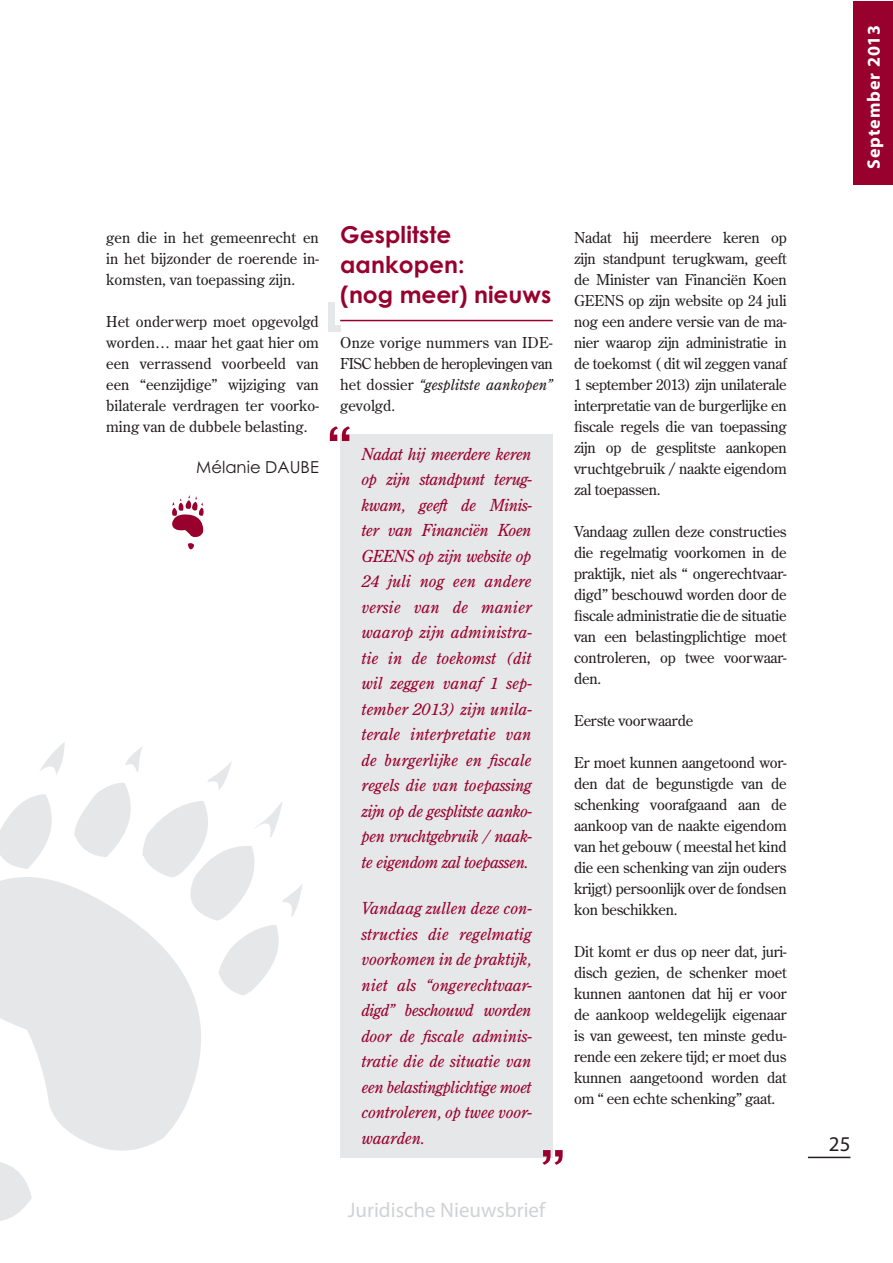
<style>
.page{position:relative;width:893px;height:1263px;background:#fff}
.page>*{position:absolute;margin:0;border:0;box-sizing:border-box;transform-origin:0 0}
.t1{font:700 23.25px/30px "Century Gothic";letter-spacing:.005em;color:#98012d}
.t2{font:21px "Myriad Pro";color:#d1d2d4}
.t3{font:21px "Myriad Pro";color:#231f20}
.t4{font:700 18px "Myriad Pro";letter-spacing:.05em;color:#fff}
.t5{font:italic 16.5px/25.5px "Century Old Style Std";letter-spacing:-.03em;color:#98012d;text-align:justify}
.t6{font:16.5px "Century Gothic";color:#231f20}
.t7{font:15px/21px "Century Old Style Std";letter-spacing:-.015em;color:#231f20;text-align:justify}
.s1{font-style:italic}
</style>
<div class="page">
<hr style="left:808px;top:1157px;width:42px;height:1px;background:#231f20">
<div style="left:854px;top:1px;width:38px;height:184px;background:#98012d"></div>
<svg style="left:172px;top:495px;width:32px;height:42px"></svg>
<svg style="left:188px;top:543px;width:6px;height:6px"></svg>
<div style="left:328px;top:302px;width:6px;height:29px;background:#e6e7e9"></div>
<div style="left:328px;top:325px;width:12px;height:6px;background:#e6e7e9"></div>
<hr style="left:340px;top:320px;width:213px;height:1px;background:#98012d">
<div style="left:340px;top:434px;width:213px;height:723px;background:#e6e7e9"></div>
<svg style="left:330px;top:426px;width:20px;height:15px"></svg>
<svg style="left:542px;top:1150px;width:21px;height:15px"></svg>
<svg style="left:0;top:877px;width:201px;height:274px;fill:#e6e7e9"></svg>
<svg style="left:207px;top:762px;width:25px;height:28px"></svg>
<svg style="left:125px;top:747px;width:17px;height:25px"></svg>
<svg style="left:74px;top:783px;width:57px;height:74px"></svg>
<svg style="left:143px;top:801px;width:160px;height:194px"></svg>
<svg style="left:40px;top:742px;width:25px;height:33px"></svg>
<svg style="left:0;top:794px;width:52px;height:75px"></svg>
<svg style="left:0;top:1162px;width:32px;height:59px"></svg>
<p class="t7" style="left:106px;top:227px;width:214px">gen die in het gemeenrecht en in het bijzonder de roerende in&shy;komsten, van toepassing zijn.</p>
<p class="t7" style="left:106px;top:311px;width:214px">Het onderwerp moet opgevolgd worden… maar het gaat hier om een verrassend voorbeeld van een “eenzijdige” wijziging van bilaterale verdragen ter voorko&shy;ming van de dubbele belasting.</p>
<p class="t6" style="left:196px;top:457px;width:124px">Mélanie DAUBE</p>
<h1 class="t1" style="left:340px;top:219px;width:213px">Gesplitste aankopen:<br>(nog meer) nieuws</h1>
<p class="t7" style="left:340px;top:332px;width:214px">Onze vorige nummers van IDE-FISC hebben de heroplevingen van het dossier <span class="s1">“gesplitste aankopen” </span>gevolgd.</p>
<p class="t5" style="left:361px;top:441px;width:172px">Nadat hij meerdere keren op zijn standpunt terug&shy;kwam, geeft de Minis&shy;ter van Financiën Koen GEENS op zijn website op 24 juli nog een andere versie van de manier waarop zijn administra&shy;tie in de toekomst (dit wil zeggen vanaf 1 sep&shy;tember 2013) zijn unila&shy;terale interpretatie van de burgerlijke en fiscale regels die van toepassing zijn op de gesplitste aanko&shy;pen vruchtgebruik / naak&shy;te eigendom zal toepassen.</p>
<p class="t5" style="left:361px;top:895px;width:172px">Vandaag zullen deze con&shy;structies die regelmatig voorkomen in de praktijk, niet als “ongerechtvaar&shy;digd” beschouwd worden door de fiscale adminis&shy;tratie die de situatie van een belastingplichtige moet controleren, op twee voor&shy;waarden.</p>
<p class="t7" style="left:574px;top:227px;width:214px">Nadat hij meerdere keren op zijn standpunt terugkwam, geeft de Minister van Financiën Koen GEENS op zijn website op 24 juli nog een andere versie van de ma&shy;nier waarop zijn administratie in de toekomst ( dit wil zeggen vanaf 1 september 2013) zijn unilaterale interpretatie van de burgerlijke en fiscale regels die van toepassing zijn op de gesplitste aankopen vruchtgebruik / naakte eigendom zal toepassen.</p>
<p class="t7" style="left:574px;top:521px;width:214px">Vandaag zullen deze constructies die regelmatig voorkomen in de praktijk, niet als “ ongerechtvaar&shy;digd” beschouwd worden door de fiscale administratie die de situatie van een belastingplichtige moet controleren, op twee voorwaar&shy;den.</p>
<p class="t7" style="left:574px;top:710px;width:121px">Eerste voorwaarde</p>
<p class="t7" style="left:574px;top:752px;width:214px">Er moet kunnen aangetoond wor&shy;den dat de begunstigde van de schenking voorafgaand aan de aankoop van de naakte eigendom van het gebouw ( meestal het kind die een schenking van zijn ouders krijgt) persoonlijk over de fondsen kon beschikken.</p>
<p class="t7" style="left:574px;top:941px;width:214px">Dit komt er dus op neer dat, juri&shy;disch gezien, de schenker moet kunnen aantonen dat hij er voor de aankoop weldegelijk eigenaar is van geweest, ten minste gedu&shy;rende een zekere tijd; er moet dus kunnen aangetoond worden dat om “ een echte schenking” gaat.</p>
<h2 class="t2" style="left:348px;top:1197px;width:199px">Juridische Nieuwsbrief</h2>
<p class="t4" style="left:862px;top:169px;width:146px;rotate:-90deg">September 2013</p>
<h2 class="t3" style="left:829px;top:1131px;width:23px">25</h2>
</div>
